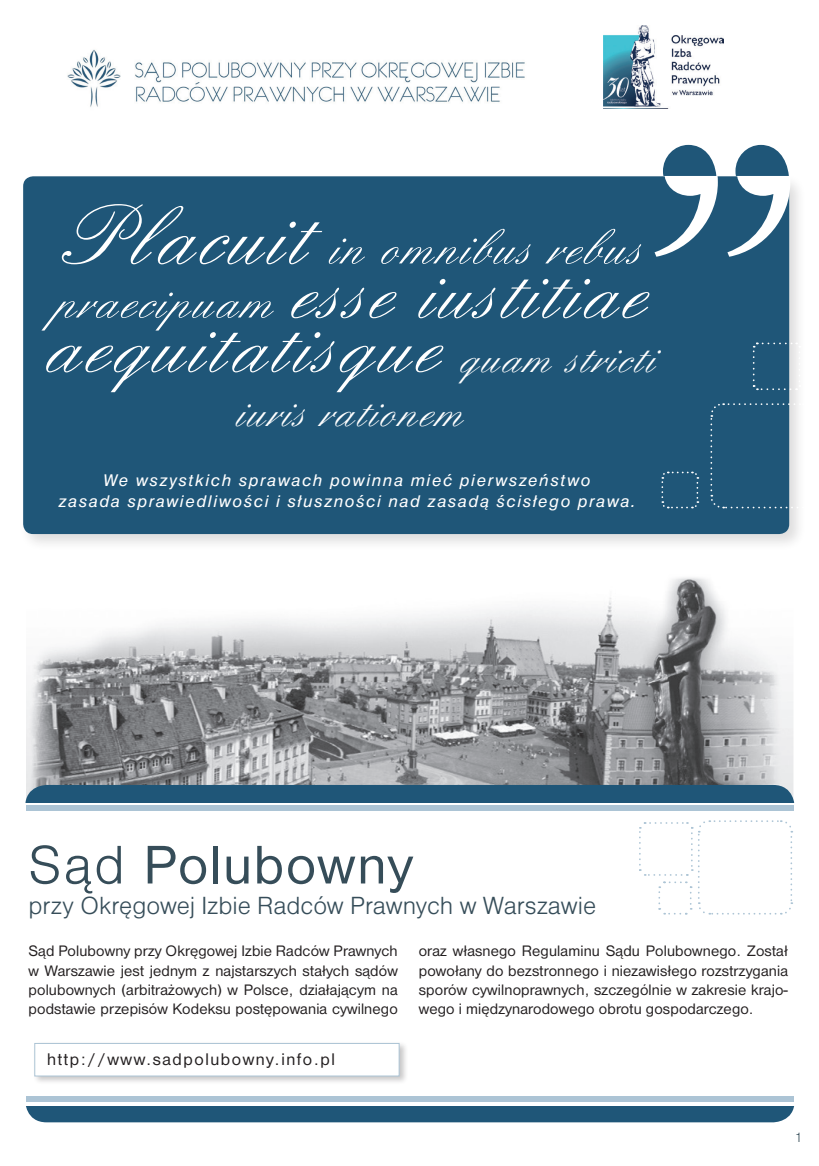
<style>
.page{position:relative;width:819px;height:1166px;background:#fff}
.page>*{position:absolute;margin:0;border:0;box-sizing:border-box;transform-origin:0 0}
.t1{font:82.77px "Englische Sch TEE";letter-spacing:.03em;color:#fff}
.t2{font:81.02px "Englische Sch TEE";letter-spacing:.03em;color:#fff}
.Tytul_dzialu{font:56.35px "Nimbus Sans DOT";letter-spacing:.035em;color:#364d59}
.t3{font:52.32px "Englische Sch TEE";letter-spacing:.03em;color:#fff}
.t4{font:45.68px "Englische Sch TEE";letter-spacing:.03em;color:#fff}
.Tytul_dzialu-2{font:25.72px "Nimbus Sans DOT Ligh";letter-spacing:-.005em;color:#364d59}
.TEXT{font:italic 17.5px "Nimbus Sans DOT";letter-spacing:.09em;color:#fff}
.TEXT-2{font:17.5px "Nimbus Sans DOT";letter-spacing:.09em;color:#231f20}
.TEXT-3{font:15.75px/19.2px "Nimbus Sans DOT";letter-spacing:.01em;color:#231f20;text-align:justify}
.TEXT-4{font:14px "Nimbus Sans DOT Ligh";color:#364d59}
.s1{font-size:87.85px}
.s2{font-size:52.32px}
.s3{font-size:45.68px}
.s4{font-family:"Nimbus Sans DOT Ligh"}
</style>
<div class="page">
<div style="left:19px;top:172px;width:787px;height:379px;background:#231f20;opacity:.15"></div>
<div style="left:23px;top:176px;width:766px;height:358px;background:#1f5678;border-radius:10px"></div>
<img style="left:67px;top:49px;width:458px;height:58px">
<img style="left:26px;top:577px;width:767px;height:222px">
<svg style="left:654px;top:145px;width:136px;height:112px"></svg>
<div style="left:25px;top:785px;width:769px;height:337px;background:#1f5678;border-radius:21px"></div>
<div style="left:6px;top:803px;width:813px;height:302px;background:#fff"></div>
<div style="left:32px;top:1041px;width:376px;height:44px;background:#231f20;opacity:.25"></div>
<div style="left:34px;top:1043px;width:365px;height:33px;background:#fff;border:1px solid #acc4d5"></div>
<svg style="left:752px;top:342px;width:49px;height:49px"></svg>
<svg style="left:661px;top:471px;width:38px;height:38px"></svg>
<svg style="left:710px;top:402px;width:96px;height:107px"></svg>
<svg style="left:639px;top:820px;width:154px;height:95px"></svg>
<div style="left:26px;top:805px;width:767px;height:5px;background:#acc4d5"></div>
<div style="left:26px;top:1096px;width:767px;height:5px;background:#acc4d5"></div>
<img style="left:603px;top:25px;width:120px;height:84px">
<p class="t3" style="left:56px;top:219px;width:586px"><span class="s1">Placuit</span> in omnibus rebus</p>
<p class="t2" style="left:53px;top:249px;width:593px"><span class="s2">praecipuam</span> esse iustitiae</p>
<p class="t1" style="left:43px;top:302px;width:613px">aequitatisque <span class="s3">quam stricti</span></p>
<p class="t4" style="left:235px;top:387px;width:228px">iuris rationem</p>
<p class="TEXT" style="left:103px;top:470px;width:489px">We wszystkich sprawach powinna mieć pierwszeństwo</p>
<p class="TEXT" style="left:58px;top:491px;width:578px">zasada sprawiedliwości i słuszności nad zasadą ścisłego prawa.</p>
<p class="Tytul_dzialu" style="left:29px;top:833px;width:385px"><span class="s4">Sąd</span> Polubowny</p>
<p class="Tytul_dzialu-2" style="left:29px;top:891px;width:569px">przy Okręgowej Izbie Radców Prawnych w Warszawie</p>
<p class="TEXT-3" style="left:29px;top:941px;width:371px">Sąd Polubowny przy Okręgowej Izbie Radców Prawnych w Warszawie jest jednym z najstarszych stałych sądów polubownych (arbitrażowych) w Polsce, działającym na podstawie przepisów Kodeksu postępowania cywilnego</p>
<p class="TEXT-3" style="left:419px;top:941px;width:371px">oraz własnego Regulaminu Sądu Polubownego. Został powołany do bezstronnego i niezawisłego rozstrzygania sporów cywilnoprawnych, szczególnie w zakresie krajo&shy;wego i międzynarodowego obrotu gospodarczego.</p>
<p class="TEXT-2" style="left:47px;top:1049px;width:289px">http://www.sadpolubowny.info.pl</p>
<p class="TEXT-4" style="left:794px;top:1129px;width:9px">1</p>
</div>
